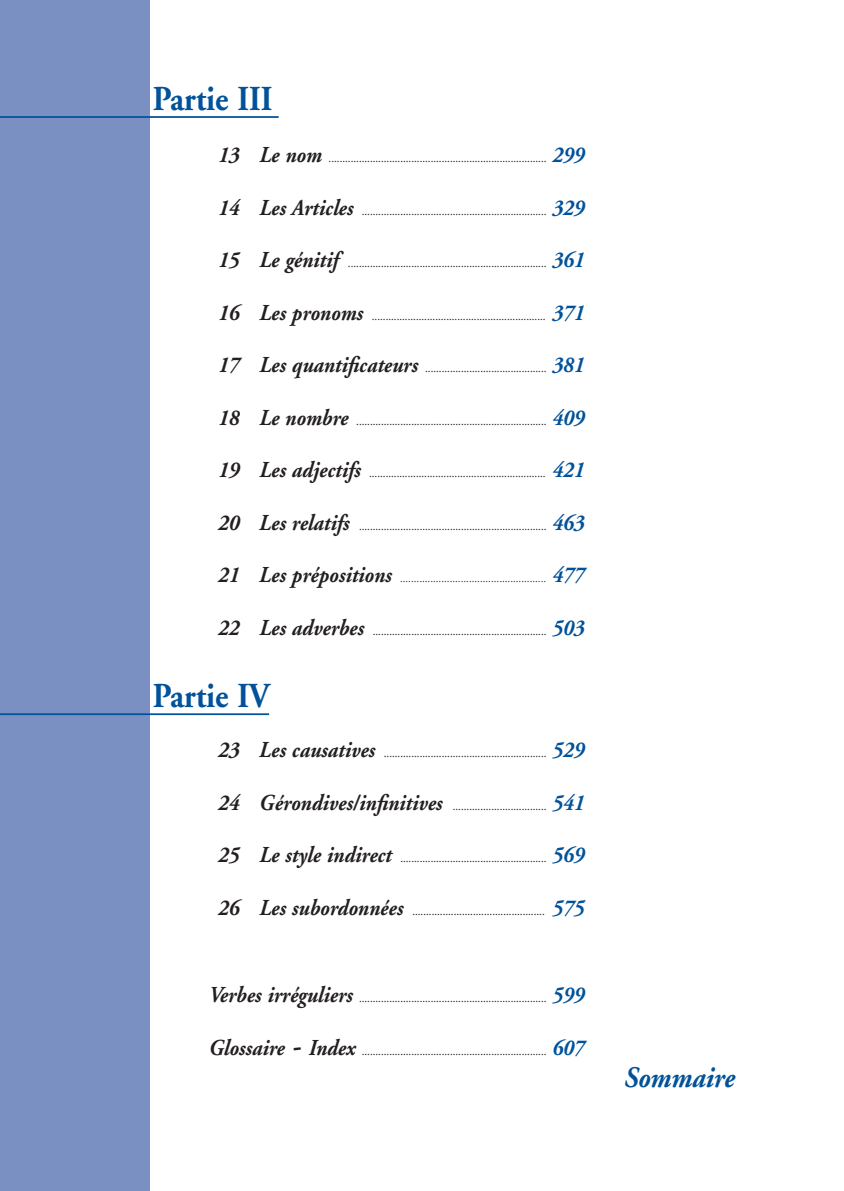
<style>
.page{position:relative;width:844px;height:1191px;background:#fff}
.page>*{position:absolute;margin:0;border:0;box-sizing:border-box;transform-origin:0 0}
.t1{font:700 35px "Adobe Garamond";color:#01529a;scale:.9 1}
.t2{font:italic 700 29.75px "Adobe Garamond";color:#01529a;scale:.9 1}
.t3{font:12.25px "Adobe Garamond";color:#231f20;scale:.9 1}
.t4{font:italic 12.25px "Adobe Garamond";color:#231f20;scale:.9 1}
.s1{font-weight:700;font-style:italic;font-size:22.75px}
.s2{font-weight:700;font-style:italic;font-size:22.75px;color:#01529a}
.s3{font-weight:700;font-size:22.75px}
.s4{font-weight:700;font-size:22.75px;color:#01529a}
.s5{font-weight:700;font-style:italic;font-size:29.75px}
</style>
<div class="page">
<div style="left:0;top:0;width:150px;height:1191px;background:#7a90c3"></div>
<hr style="left:0;top:116px;width:278px;height:2px;background:#01529a">
<hr style="left:0;top:713px;width:269px;height:2px;background:#01529a">
<h1 class="t1" style="left:153px;top:85px;width:135px">Partie III</h1>
<p class="t3" style="left:218px;top:153px;width:408px"><span class="s1">13 Le nom</span> ............................................................................... <span class="s2">299</span></p>
<p class="t3" style="left:218px;top:206px;width:408px"><span class="s1">14 Les Articles</span> ................................................................... <span class="s2">329</span></p>
<p class="t3" style="left:218px;top:258px;width:408px"><span class="s1">15 Le génitif</span> ........................................................................ <span class="s2">361</span></p>
<p class="t3" style="left:218px;top:311px;width:408px"><span class="s1">16 Les pronoms</span> ............................................................... <span class="s2">371</span></p>
<p class="t3" style="left:218px;top:363px;width:408px"><span class="s1">17 Les quantificateurs</span> ............................................ <span class="s2">381</span></p>
<p class="t3" style="left:218px;top:416px;width:408px"><span class="s1">18 Le nombre</span> ..................................................................... <span class="s2">409</span></p>
<p class="t3" style="left:218px;top:468px;width:408px"><span class="s1">19 Les adjectifs</span> ................................................................ <span class="s2">421</span></p>
<p class="t3" style="left:218px;top:521px;width:408px"><span class="s1">20 Les relatifs</span> .................................................................... <span class="s2">463</span></p>
<p class="t4" style="left:218px;top:573px;width:408px"><span class="s3">21 Les prépositions</span> ..................................................... <span class="s4">477</span></p>
<p class="t3" style="left:218px;top:626px;width:408px"><span class="s1">22 Les adverbes</span> ............................................................... <span class="s2">503</span></p>
<h1 class="t1" style="left:153px;top:682px;width:131px">Partie IV</h1>
<p class="t3" style="left:218px;top:748px;width:408px"><span class="s1">23 Les causatives</span> ........................................................... <span class="s2">529</span></p>
<p class="t3" style="left:218px;top:801px;width:408px"><span class="s1">24 Gérondives/infinitives</span> .................................. <span class="s2">541</span></p>
<p class="t3" style="left:218px;top:853px;width:408px"><span class="s1">25 Le style indirect</span> ..................................................... <span class="s2">569</span></p>
<p class="t3" style="left:218px;top:906px;width:408px"><span class="s1">26 Les subordonnées</span> ................................................ <span class="s2">575</span></p>
<p class="t3" style="left:209px;top:993px;width:419px"><span class="s1">Verbes irréguliers</span> .................................................................... <span class="s2">599</span></p>
<p class="t3" style="left:209px;top:1046px;width:419px"><span class="s1">Glossaire</span> <span class="s5">-</span> <span class="s1">Index</span> ................................................................... <span class="s2">607</span></p>
<h2 class="t2" style="left:624px;top:1066px;width:124px">Sommaire</h2>
</div>
